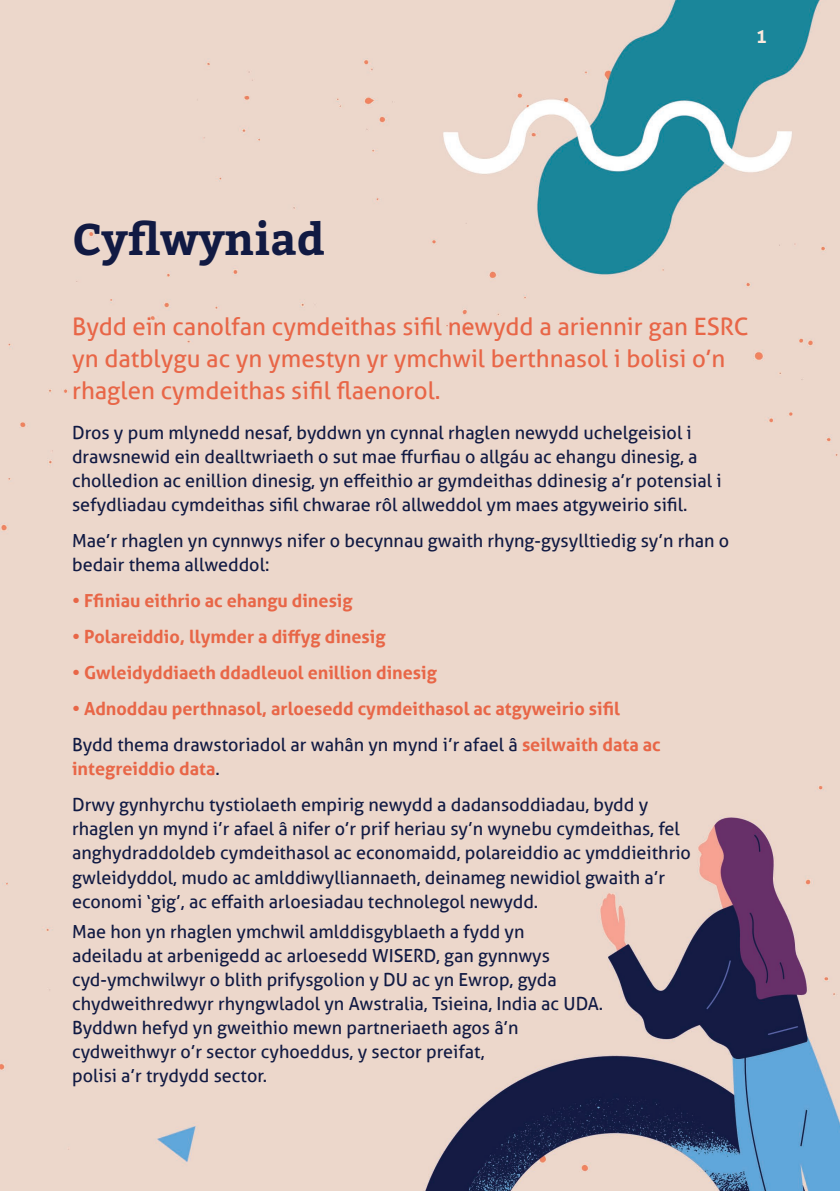
<style>
.page{position:relative;width:840px;height:1191px;background:#fff}
.page>*{position:absolute;margin:0;border:0;box-sizing:border-box;transform-origin:0 0}
.t1{font:700 44px "Bitter";color:#111a43}
.t2{font:24px/32px "Aller";color:#e86647}
.t3{font:18px/24px "Aller";color:#111a43}
.t4{font:700 18px "Aller";color:#e86647}
.t5{font:700 18px "Aller";color:#fde9dd}
.s1{font-weight:700;color:#e86647}
</style>
<div class="page">
<img style="left:0;top:0;width:839px;height:1191px">
<p class="t5" style="left:755px;top:26px;width:12px">1</p>
<p class="t1" style="left:72px;top:211px;width:254px">Cyflwyniad</p>
<p class="t2" style="left:72px;top:311px;width:677px">Bydd ein canolfan cymdeithas sifil newydd a ariennir gan ESRC yn datblygu ac yn ymestyn yr ymchwil berthnasol i bolisi o’n rhaglen cymdeithas sifil flaenorol.</p>
<p class="t3" style="left:72px;top:421px;width:650px">Dros y pum mlynedd nesaf, byddwn yn cynnal rhaglen newydd uchelgeisiol i drawsnewid ein dealltwriaeth o sut mae ffurfiau o allgáu ac ehangu dinesig, a cholledion ac enillion dinesig, yn effeithio ar gymdeithas ddinesig a’r potensial i sefydliadau cymdeithas sifil chwarae rôl allweddol ym maes atgyweirio sifil.</p>
<p class="t3" style="left:72px;top:529px;width:658px">Mae’r rhaglen yn cynnwys nifer o becynnau gwaith rhyng-gysylltiedig sy’n rhan o bedair thema allweddol:</p>
<p class="t4" style="left:72px;top:590px;width:282px">• Ffiniau eithrio ac ehangu dinesig</p>
<p class="t4" style="left:72px;top:626px;width:315px">• Polareiddio, llymder a diffyg dinesig</p>
<p class="t4" style="left:72px;top:662px;width:366px">• Gwleidyddiaeth ddadleuol enillion dinesig</p>
<p class="t4" style="left:72px;top:698px;width:549px">• Adnoddau perthnasol, arloesedd cymdeithasol ac atgyweirio sifil</p>
<p class="t3" style="left:72px;top:733px;width:590px">Bydd thema drawstoriadol ar wahân yn mynd i’r afael â <span class="s1">seilwaith data ac integreiddio data</span>.</p>
<p class="t3" style="left:72px;top:793px;width:620px">Drwy gynhyrchu tystiolaeth empirig newydd a dadansoddiadau, bydd y rhaglen yn mynd i’r afael â nifer o’r prif heriau sy’n wynebu cymdeithas, fel anghydraddoldeb cymdeithasol ac economaidd, polareiddio ac ymddieithrio gwleidyddol, mudo ac amlddiwylliannaeth, deinameg newidiol gwaith a’r economi ‘gig’, ac effaith arloesiadau technolegol newydd.</p>
<p class="t3" style="left:72px;top:919px;width:532px">Mae hon yn rhaglen ymchwil amlddisgyblaeth a fydd yn<br>adeiladu at arbenigedd ac arloesedd WISERD, gan gynnwys cyd-ymchwilwyr o blith prifysgolion y DU ac yn Ewrop, gyda chydweithredwyr rhyngwladol yn Awstralia, Tsieina, India ac UDA.<br>Byddwn hefyd yn gweithio mewn partneriaeth agos â’n cydweithwyr o’r sector cyhoeddus, y sector preifat,<br>polisi a’r trydydd sector.</p>
</div>
